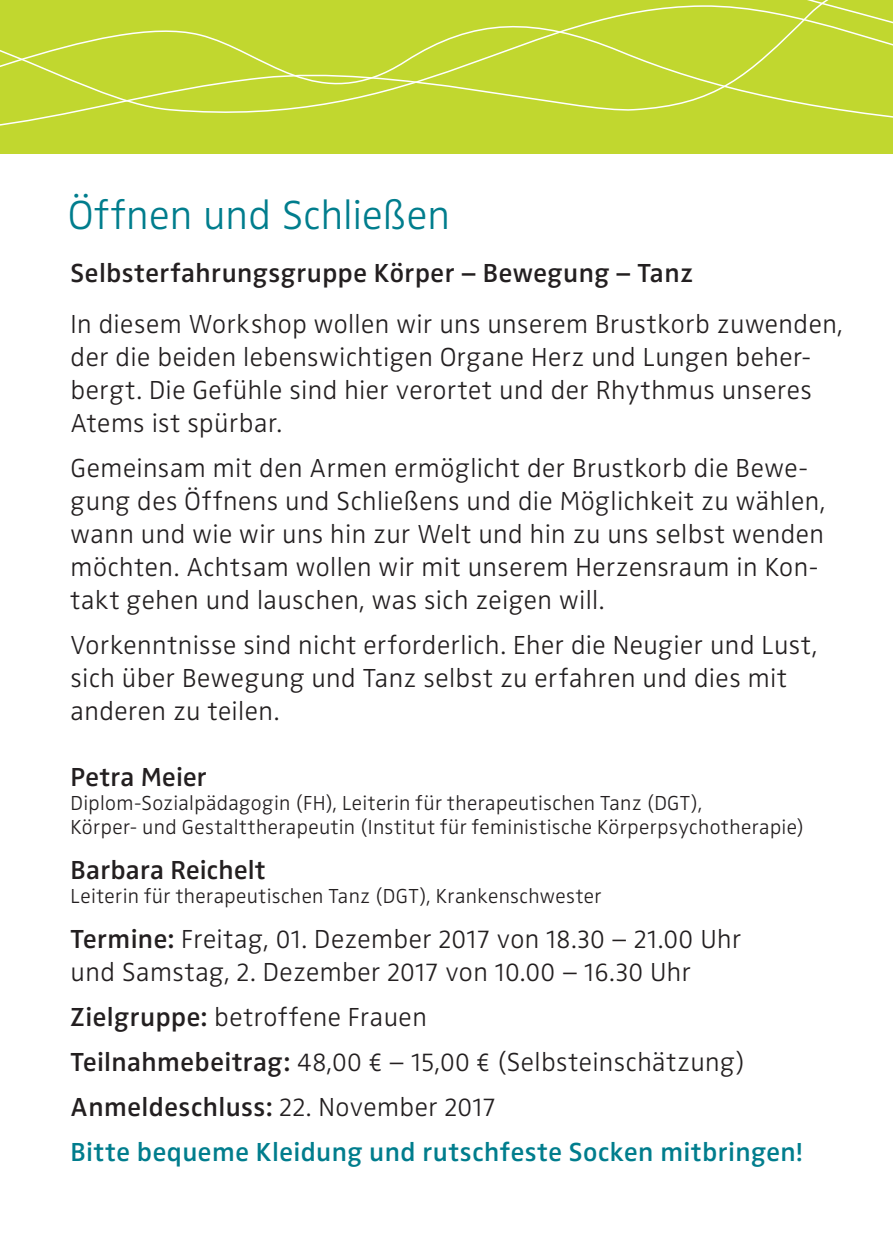
<style>
.page{position:relative;width:893px;height:1259px;background:#fff}
.page>*{position:absolute;margin:0;border:0;box-sizing:border-box;transform-origin:0 0}
.t1{font:42px "Zwo Light LF";letter-spacing:.005em;color:#007d8d}
.t2{font:300 27px/33px "Zwo";letter-spacing:.02em;color:#231f20}
.t3{font:27px/33px "Zwo Light LF";letter-spacing:.015em;color:#231f20}
.t4{font:600 27px/45px "Zwo";letter-spacing:.02em;color:#007d8d}
.t5{font:600 27px "Zwo";letter-spacing:.015em;color:#231f20}
.t6{font:300 21px/24px "Zwo";letter-spacing:.02em;color:#231f20}
.s1{font-family:"Zwo";font-weight:600}
.s2{color:#231f20}
.s3{font-family:"Zwo Light LF";font-weight:400;color:#231f20}
</style>
<div class="page">
<div style="left:0;top:0;width:893px;height:151px;background:#c1d72f"></div>
<h1 class="t1" style="left:68px;top:191px;width:383px">Öffnen und Schließen</h1>
<p class="t5" style="left:71px;top:257px;width:624px">Selbsterfahrungsgruppe Körper – Bewegung – Tanz</p>
<p class="t2" style="left:71px;top:307px;width:774px">In diesem Workshop wollen wir uns unserem Brustkorb zuwenden, der die beiden lebenswichtigen Organe Herz und Lungen beher&shy;bergt. Die Gefühle sind hier verortet und der Rhythmus unseres Atems ist spürbar.</p>
<p class="t2" style="left:71px;top:451px;width:756px">Gemeinsam mit den Armen ermöglicht der Brustkorb die Bewe&shy;gung des Öffnens und Schließens und die Möglichkeit zu wählen, wann und wie wir uns hin zur Welt und hin zu uns selbst wenden möchten. Achtsam wollen wir mit unserem Herzensraum in Kon&shy;takt gehen und lauschen, was sich zeigen will.</p>
<p class="t2" style="left:71px;top:628px;width:748px">Vorkenntnisse sind nicht erforderlich. Eher die Neugier und Lust, sich über Bewegung und Tanz selbst zu erfahren und dies mit anderen zu teilen.</p>
<p class="t5" style="left:71px;top:761px;width:138px">Petra Meier</p>
<p class="t6" style="left:71px;top:790px;width:735px">Diplom-Sozialpädagogin (FH), Leiterin für therapeutischen Tanz (DGT),<br>Körper- und Gestalttherapeutin (Institut für feministische Körperpsychotherapie)</p>
<p class="t5" style="left:71px;top:854px;width:196px">Barbara Reichelt</p>
<p class="t6" style="left:71px;top:883px;width:532px">Leiterin für therapeutischen Tanz (DGT), Krankenschwester</p>
<p class="t3" style="left:71px;top:922px;width:672px"><span class="s1">Termine:</span> Freitag, 01. Dezember 2017 von 18.30 – 21.00 Uhr und Samstag, 2. Dezember 2017 von 10.00 – 16.30 Uhr</p>
<p class="t3" style="left:71px;top:994px;width:676px;line-height:45px"><span class="s1">Zielgruppe:</span> betroffene Frauen<br><span class="s1">Teilnahmebeitrag:</span> 48,00 € – 15,00 € (Selbsteinschätzung)</p>
<p class="t4" style="left:71px;top:1084px;width:734px"><span class="s2">Anmeldeschluss:</span> <span class="s3">22. November 2017<br></span>Bitte bequeme Kleidung und rutschfeste Socken mitbringen!</p>
</div>
